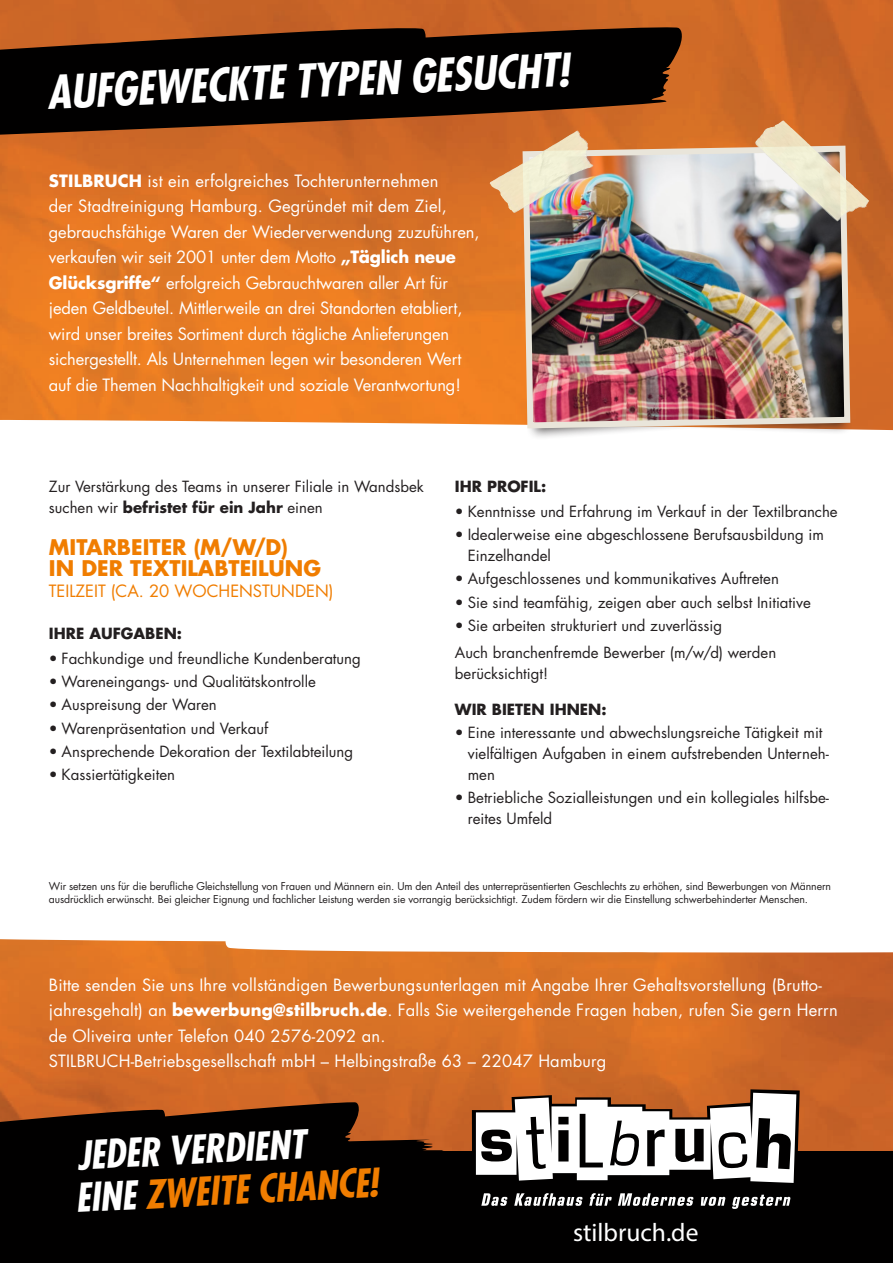
<style>
.page{position:relative;width:893px;height:1263px;background:#fff}
.page>*{position:absolute;margin:0;border:0;box-sizing:border-box;transform-origin:0 0}
.t1{font:italic 700 condensed 45px "Futura Std";color:#fff}
.t2{font:italic 700 condensed 38.55px "Futura Std";color:#f07d00}
.t3{font:italic 700 condensed 38.55px "Futura Std";color:#fff}
.t4{font:25.5px "Myriad Pro";color:#fff}
.t5{font:700 21px/21px "Futura Std";color:#f07d00}
.t6{font:16.5px/25.5px "Futura Std";letter-spacing:-.01em;color:#fff}
.t7{font:16.5px/25.5px "Futura Std";letter-spacing:.01em;color:#fff}
.t8{font:16.5px "Futura Std";color:#f07d00}
.t9{font:15px/21px "Futura Std";color:#231f20}
.t10{font:700 15px "Futura Std";color:#231f20}
.t11{font:10.5px/12.6px "Futura Std";letter-spacing:-.01em;color:#231f20}
.s1{font-weight:700}
.s2{color:#fff}
</style>
<div class="page">
<img style="left:0;top:0;width:893px;height:1151px">
<div style="left:0;top:445px;width:893px;height:482px;background:#fff"></div>
<svg style="left:0;top:420px;width:893px;height:25px"></svg>
<svg style="left:0;top:927px;width:893px;height:25px"></svg>
<svg style="left:642px;top:952px;width:30px;height:1px"></svg>
<div style="left:0;top:1151px;width:893px;height:112px;background:#010000"></div>
<svg style="left:481px;top:1193px;width:27px;height:13px"></svg>
<svg style="left:514px;top:1193px;width:69px;height:13px"></svg>
<svg style="left:589px;top:1193px;width:23px;height:13px"></svg>
<svg style="left:618px;top:1193px;width:76px;height:13px"></svg>
<svg style="left:701px;top:1197px;width:25px;height:9px"></svg>
<svg style="left:732px;top:1195px;width:59px;height:14px"></svg>
<svg style="left:0;top:1101px;width:446px;height:50px;background:#45220d"></svg>
<svg style="left:472px;top:1089px;width:328px;height:94px"></svg>
<svg style="left:0;top:26px;width:683px;height:114px;background:#361b0a"></svg>
<svg style="left:81px;top:43px;width:23px;height:1px"></svg>
<div style="left:526px;top:281px;width:327px;height:159px;background:#231f20;opacity:.75"></div>
<img style="left:519px;top:143px;width:334px;height:288px">
<img style="left:490px;top:131px;width:86px;height:82px">
<img style="left:755px;top:121px;width:108px;height:101px">
<h1 class="t1" style="left:46px;top:67px;width:524px;rotate:-3deg">AUFGEWECKTE TYPEN GESUCHT!</h1>
<p class="t6" style="left:49px;top:168px;width:432px"><span class="s1">STILBRUCH</span> ist ein erfolgreiches Tochterunternehmen<br>der Stadtreinigung Hamburg. Gegründet mit dem Ziel, gebrauchsfähige Waren der Wiederverwendung zuzuführen, verkaufen wir seit 2001 unter dem Motto <span class="s1">„Täglich neue Glücksgriffe“</span> erfolgreich Gebrauchtwaren aller Art für jeden Geldbeutel. Mittlerweile an drei Standorten etabliert, wird unser breites Sortiment durch tägliche Anlieferungen sichergestellt. Als Unternehmen legen wir besonderen Wert auf die Themen Nachhaltigkeit und soziale Verantwortung!</p>
<p class="t9" style="left:49px;top:476px;width:377px">Zur Verstärkung des Teams in unserer Filiale in Wandsbek suchen wir <span class="s1">befristet für ein Jahr</span> einen</p>
<h3 class="t5" style="left:49px;top:536px;width:274px">MITARBEITER (M/W/D)<br>IN DER TEXTILABTEILUNG</h3>
<p class="t8" style="left:49px;top:580px;width:286px">TEILZEIT (CA. 20 WOCHENSTUNDEN)</p>
<p class="t10" style="left:49px;top:623px;width:135px">IHRE AUFGABEN:</p>
<p class="t9" style="left:49px;top:648px;width:313px">• Fachkundige und freundliche Kundenberatung</p>
<p class="t9" style="left:49px;top:671px;width:269px">• Wareneingangs- und Qualitätskontrolle</p>
<p class="t9" style="left:49px;top:694px;width:169px">• Auspreisung der Waren</p>
<p class="t9" style="left:49px;top:718px;width:221px">• Warenpräsentation und Verkauf</p>
<p class="t9" style="left:49px;top:741px;width:306px">• Ansprechende Dekoration der Textilabteilung</p>
<p class="t9" style="left:49px;top:764px;width:128px">• Kassiertätigkeiten</p>
<p class="t10" style="left:455px;top:476px;width:93px">IHR PROFIL:</p>
<p class="t9" style="left:455px;top:501px;width:384px">• Kenntnisse und Erfahrung im Verkauf in der Textilbranche</p>
<p class="t9" style="left:468px;top:524px;width:358px;text-indent:-13px">• Idealerweise eine abgeschlossene Berufsausbildung im<br>Einzelhandel</p>
<p class="t9" style="left:455px;top:568px;width:325px">• Aufgeschlossenes und kommunikatives Auftreten</p>
<p class="t9" style="left:455px;top:592px;width:357px">• Sie sind teamfähig, zeigen aber auch selbst Initiative</p>
<p class="t9" style="left:455px;top:612px;width:323px;line-height:27.3px">• Sie arbeiten strukturiert und zuverlässig<br>Auch branchenfremde Bewerber (m/w/d) werden</p>
<p class="t9" style="left:455px;top:663px;width:95px">berücksichtigt!</p>
<p class="t10" style="left:455px;top:699px;width:153px">WIR BIETEN IHNEN:</p>
<p class="t9" style="left:468px;top:722px;width:363px;text-indent:-13px">• Eine interessante und abwechslungsreiche Tätigkeit mit vielfältigen Aufgaben in einem aufstrebenden Unterneh&shy;men</p>
<p class="t9" style="left:468px;top:787px;width:363px;text-indent:-13px">• Betriebliche Sozialleistungen und ein kollegiales hilfsbe&shy;reites Umfeld</p>
<p class="t11" style="left:49px;top:880px;width:784px">Wir setzen uns für die berufliche Gleichstellung von Frauen und Männern ein. Um den Anteil des unterrepräsentierten Geschlechts zu erhöhen, sind Bewerbungen von Männern ausdrücklich erwünscht. Bei gleicher Eignung und fachlicher Leistung werden sie vorrangig berücksichtigt. Zudem fördern wir die Einstellung schwerbehinderter Menschen.</p>
<p class="t7" style="left:49px;top:972px;width:790px">Bitte senden Sie uns Ihre vollständigen Bewerbungsunterlagen mit Angabe Ihrer Gehaltsvorstellung (Brutto&shy;jahresgehalt) an <span class="s1">bewerbung@stilbruch.de</span>. Falls Sie weitergehende Fragen haben, rufen Sie gern Herrn de Oliveira unter Telefon 040 2576-2092 an.<br>STILBRUCH-Betriebsgesellschaft mbH – Helbingstraße 63 – 22047 Hamburg</p>
<h2 class="t3" style="left:76px;top:1132px;width:230px;rotate:-3deg">JEDER VERDIENT</h2>
<h2 class="t2" style="left:74px;top:1174px;width:305px;rotate:-3deg"><span class="s2">EINE</span> ZWEITE CHANCE!</h2>
<h3 class="t4" style="left:573px;top:1217px;width:127px">stilbruch.de</h3>
</div>
